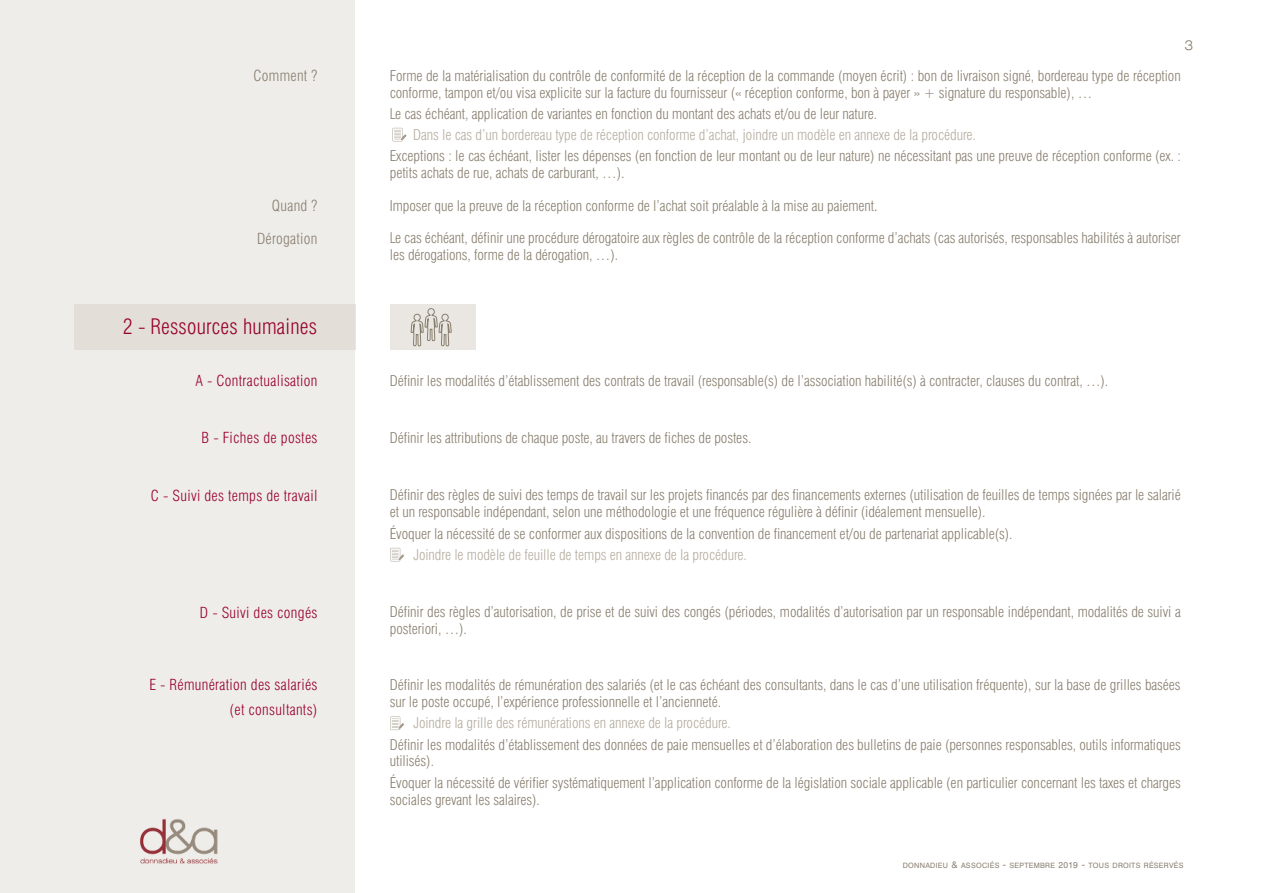
<style>
.page{position:relative;width:1263px;height:893px;background:#fff}
.page>*{position:absolute;margin:0;border:0;box-sizing:border-box;transform-origin:0 0}
.t1{font:300 condensed 21px "Swiss 721 BT";letter-spacing:.01em;color:#98002e}
.t2{font:300 condensed 15px "Swiss 721 BT";letter-spacing:.02em;color:#98002e}
.t3{font:300 condensed 15px "Swiss 721 BT";letter-spacing:.02em;color:#887e6e}
.t4{font:300 condensed 14.55px/17px "Swiss 721 BT";letter-spacing:-.005em;color:#887e6e}
.t5{font:300 condensed 14.55px "Swiss 721 BT";letter-spacing:-.005em;color:#b5ada0}
.t6{font:300 condensed 14.55px "Swiss 721 BT";letter-spacing:-.005em;color:#b4ac9f}
.t7{font:300 expanded 13.5px "Swiss 721 BT";color:#887e6e}
.t8{font:7.35px "Swiss 721 BT";letter-spacing:.035em;color:#887e6e}
.s1{color:#61594d}
.s2{font-size:9px}
.s3{font-size:10.5px}
.s4{font-size:8.55px}
</style>
<div class="page">
<div style="left:0;top:0;width:355px;height:893px;background:#efedea"></div>
<img style="left:140px;top:819px;width:78px;height:44px">
<svg style="left:392px;top:128px;width:14px;height:13px"></svg>
<svg style="left:390px;top:548px;width:14px;height:13px"></svg>
<svg style="left:390px;top:716px;width:14px;height:14px"></svg>
<div style="left:74px;top:304px;width:281px;height:46px;background:#e3dfd8"></div>
<div style="left:390px;top:304px;width:85px;height:46px;background:#eae7e2"></div>
<svg style="left:410px;top:308px;width:42px;height:39px"></svg>
<p class="t7" style="left:1184px;top:37px;width:10px">3</p>
<p class="t3" style="left:254px;top:67px;width:65px">Comment ?</p>
<p class="t4" style="left:390px;top:67px;width:792px">Forme de la matérialisation du contrôle de conformité de la réception de la commande (moyen écrit) : bon de livraison signé, bordereau type de réception conforme, tampon et/ou visa explicite sur la facture du fournisseur (« réception conforme, bon à payer » + signature du responsable), …</p>
<p class="t4" style="left:390px;top:105px;width:489px">Le cas échéant, application de variantes en fonction du montant des achats et/ou de leur nature.</p>
<p class="t5" style="left:413px;top:126px;width:564px">Dans le cas d’un bordereau type de réception conforme d’achat, joindre un modèle en annexe de la procédure.</p>
<p class="t4" style="left:390px;top:148px;width:793px">Exceptions : le cas échéant, lister les dépenses (en fonction de leur montant ou de leur nature) ne nécessitant pas une preuve de réception conforme (ex. : petits achats de rue, achats de carburant, …).</p>
<p class="t3" style="left:272px;top:197px;width:47px">Quand ?</p>
<p class="t4" style="left:390px;top:197px;width:489px">Imposer que la preuve de la réception conforme de l’achat soit préalable à la mise au paiement<span class="s1">.</span></p>
<p class="t3" style="left:257px;top:229px;width:62px">Dérogation</p>
<p class="t4" style="left:390px;top:230px;width:792px">Le cas échéant, définir une procédure dérogatoire aux règles de contrôle de la réception conforme d’achats (cas autorisés, responsables habilités à autoriser les dérogations, forme de la dérogation, …).</p>
<p class="t1" style="left:123px;top:314px;width:196px">2 - Ressources humaines</p>
<p class="t2" style="left:195px;top:372px;width:124px">A - Contractualisation</p>
<p class="t4" style="left:390px;top:372px;width:720px">Définir les modalités d’établissement des contrats de travail (responsable(s) de l’association habilité(s) à contracter, clauses du contrat, …).</p>
<p class="t2" style="left:202px;top:429px;width:117px">B - Fiches de postes</p>
<p class="t4" style="left:390px;top:429px;width:363px">Définir les attributions de chaque poste, au travers de fiches de postes.</p>
<p class="t2" style="left:151px;top:486px;width:168px">C - Suivi des temps de travail</p>
<p class="t4" style="left:390px;top:487px;width:792px">Définir des règles de suivi des temps de travail sur les projets financés par des financements externes (utilisation de feuilles de temps signées par le salarié et un responsable indépendant, selon une méthodologie et une fréquence régulière à définir (idéalement mensuelle).</p>
<p class="t4" style="left:390px;top:525px;width:624px">Évoquer la nécessité de se conformer aux dispositions de la convention de financement et/ou de partenariat applicable(s).</p>
<p class="t5" style="left:413px;top:546px;width:335px">Joindre le modèle de feuille de temps en annexe de la procédure.</p>
<p class="t2" style="left:200px;top:603px;width:119px">D - Suivi des congés</p>
<p class="t4" style="left:390px;top:604px;width:792px">Définir des règles d’autorisation, de prise et de suivi des congés (périodes, modalités d’autorisation par un responsable indépendant, modalités de suivi a posteriori, …).</p>
<p class="t2" style="left:149px;top:676px;width:170px">E - Rémunération des salariés</p>
<p class="t2" style="left:230px;top:700px;width:89px">(et consultants)</p>
<p class="t4" style="left:390px;top:676px;width:792px">Définir les modalités de rémunération des salariés (et le cas échéant des consultants, dans le cas d’une utilisation fréquente), sur la base de grilles basées sur le poste occupé, l’expérience professionnelle et l’ancienneté.</p>
<p class="t6" style="left:413px;top:714px;width:319px">Joindre la grille des rémunérations en annexe de la procédure.</p>
<p class="t4" style="left:390px;top:736px;width:792px">Définir les modalités d’établissement des données de paie mensuelles et d’élaboration des bulletins de paie (personnes responsables, outils informatiques utilisés).</p>
<p class="t4" style="left:390px;top:774px;width:792px">Évoquer la nécessité de vérifier systématiquement l’application conforme de la législation sociale applicable (en particulier concernant les taxes et charges sociales grevant les salaires).</p>
<p class="t8" style="left:903px;top:861px;width:282px">DONNADIEU <span class="s2">&amp;</span> ASSOCIÉS <span class="s3">-</span> SEPTEMBRE <span class="s4">2019</span> <span class="s3">-</span> TOUS DROITS RÉSERVÉS</p>
</div>
